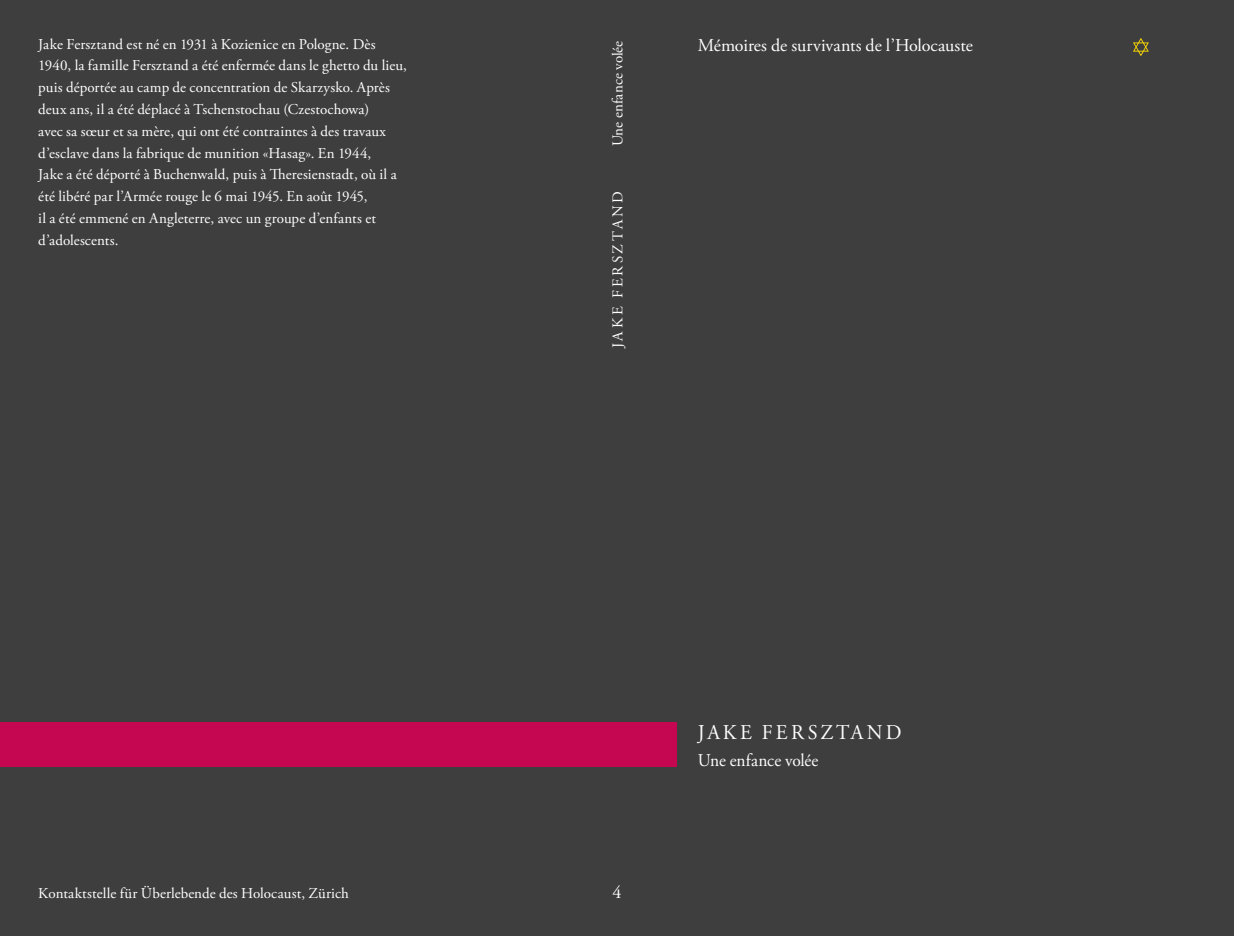
<style>
.page{position:relative;width:1234px;height:936px;background:#fff}
.page>*{position:absolute;margin:0;border:0;box-sizing:border-box;transform-origin:0 0}
.t1{font:21px "Adobe Garamond Pro";letter-spacing:.16em;color:#fff;scale:.96 1}
.t2{font:18px "Adobe Garamond Pro";letter-spacing:-.005em;color:#fff}
.t3{font:18px "Adobe Garamond Pro";letter-spacing:-.005em;color:#fff;scale:.96 1}
.t4{font:15px/21.8px "Adobe Garamond Pro";letter-spacing:.005em;color:#fff}
</style>
<div class="page">
<div style="left:0;top:0;width:1233px;height:935px;background:#3e3e3f"></div>
<div style="left:0;top:722px;width:676px;height:45px;background:#c50751"></div>
<svg style="left:1133px;top:38px;width:15px;height:18px"></svg>
<p class="t4" style="left:38px;top:34px;width:370px">Jake Fersztand est né en 1931 à Kozienice en Pologne. Dès 1940, la famille Fersztand a été enfermée dans le ghetto du lieu, puis déportée au camp de concentration de Skarzysko. Après deux ans, il a été déplacé à Tschenstochau (Czestochowa)<br>avec sa sœur et sa mère, qui ont été contraintes à des travaux d’esclave dans la fabrique de munition «Hasag». En 1944,<br>Jake a été déporté à Buchenwald, puis à Theresienstadt, où il a été libéré par l’Armée rouge le 6 mai 1945. En août 1945,<br>il a été emmené en Angleterre, avec un groupe d’enfants et d’adolescents.</p>
<p class="t4" style="left:38px;top:882px;width:312px">Kontaktstelle für Überlebende des Holocaust, Zürich</p>
<p class="t4" style="left:607px;top:146px;width:107px;rotate:-90deg">Une enfance volée</p>
<p class="t4" style="left:607px;top:348px;width:159px;rotate:-90deg">Jak e Fersz tanD</p>
<p class="t2" style="left:697px;top:35px;width:276px">Mémoires de survivants de l’Holocauste</p>
<p class="t2" style="left:612px;top:881px;width:10px">4</p>
<h1 class="t1" style="left:697px;top:719px;width:214px">Jak e Fersztand</h1>
<p class="t3" style="left:697px;top:749px;width:127px">Une enfance volée</p>
</div>
